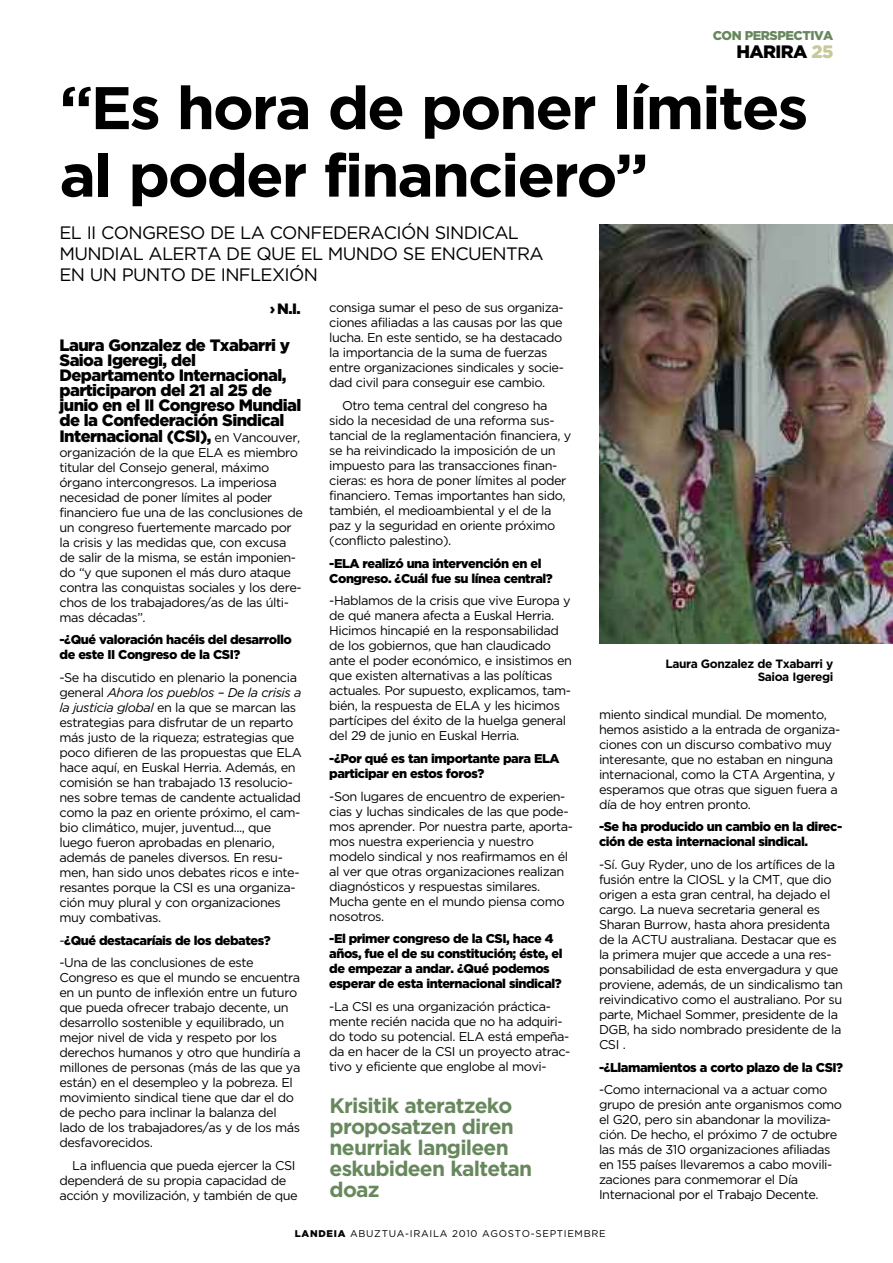
<style>
.page{position:relative;width:893px;height:1263px;background:#fff}
.page>*{position:absolute;margin:0;border:0;box-sizing:border-box;transform-origin:0 0}
.t1{font:700 60px/67.5px "Gotham";letter-spacing:-.035em;color:#000}
.t2{font:700 21px/21px "Gotham";letter-spacing:-.035em;color:#67885d}
.t3{font:18px/21px "Gotham";letter-spacing:-.035em;color:#000}
.t4{font:900 18px "Gotham";letter-spacing:-.035em;color:#000}
.t5{font:900 16.5px/15px "Gotham";letter-spacing:-.035em;color:#000}
.t6{font:900 15px "Gotham";color:#000}
.t7{font:12.75px/15px "Gotham";letter-spacing:-.035em;color:#000}
.t8{font:900 12.75px/15px "Gotham";letter-spacing:-.035em;color:#000}
.t9{font:900 12.75px "Gotham";letter-spacing:-.035em;color:#67885d}
.t10{font:700 12px/13.5px "Gotham";letter-spacing:-.035em;color:#000;text-align:right}
.t11{font:9.75px "Gotham";letter-spacing:.07em;color:#000}
.s1{color:#c7c99b}
.s2{font-weight:400;font-size:12.75px}
.s3{font-style:italic}
.s4{font-weight:400}
.s5{font-weight:900}
</style>
<div class="page">
<img style="left:599px;top:225px;width:294px;height:419px">
<p class="t9" style="left:713px;top:29px;width:122px">CON PERSPECTIVA</p>
<h3 class="t4" style="left:737px;top:42px;width:98px">HARIRA <span class="s1">25</span></h3>
<h1 class="t1" style="left:60px;top:73px;width:750px">“Es hora de poner límites al poder financiero”</h1>
<h3 class="t3" style="left:60px;top:222px;width:486px">EL II CONGRESO DE LA CONFEDERACIÓN SINDICAL<br>MUNDIAL ALERTA DE QUE EL MUNDO SE ENCUENTRA<br>EN UN PUNTO DE INFLEXIÓN</h3>
<p class="t6" style="left:270px;top:300px;width:32px">› N.I.</p>
<p class="t7" style="left:329px;top:300px;width:236px">consiga sumar el peso de sus organiza&shy;ciones afiliadas a las causas por las que lucha. En este sentido, se ha destacado la importancia de la suma de fuerzas entre organizaciones sindicales y socie&shy;dad civil para conseguir ese cambio.</p>
<p class="t7" style="left:329px;top:398px;width:243px;text-indent:13px">Otro tema central del congreso ha sido la necesidad de una reforma sus&shy;tancial de la reglamentación financiera, y se ha reivindicado la imposición de un impuesto para las transacciones finan&shy;cieras: es hora de poner límites al poder financiero. Temas importantes han sido, también, el medioambiental y el de la paz y la seguridad en oriente próximo (conflicto palestino).</p>
<p class="t8" style="left:329px;top:555px;width:225px">-ELA realizó una intervención en el<br>Congreso. ¿Cuál fue su línea central?</p>
<p class="t7" style="left:329px;top:593px;width:244px">-Hablamos de la crisis que vive Europa y de qué manera afecta a Euskal Herria.<br>Hicimos hincapié en la responsabilidad de los gobiernos, que han claudicado ante el poder económico, e insistimos en que existen alternativas a las políticas actuales. Por supuesto, explicamos, tam&shy;bién, la respuesta de ELA y les hicimos partícipes del éxito de la huelga general del 29 de junio en Euskal Herria.</p>
<p class="t8" style="left:329px;top:750px;width:232px">-¿Por qué es tan importante para ELA participar en estos foros?</p>
<p class="t7" style="left:329px;top:788px;width:245px">-Son lugares de encuentro de experien&shy;cias y luchas sindicales de las que pode&shy;mos aprender. Por nuestra parte, aporta&shy;mos nuestra experiencia y nuestro modelo sindical y nos reafirmamos en él al ver que otras organizaciones realizan diagnósticos y respuestas similares.<br>Mucha gente en el mundo piensa como nosotros.</p>
<p class="t8" style="left:329px;top:931px;width:235px">-El primer congreso de la CSI, hace 4 años, fue el de su constitución; éste, el de empezar a andar. ¿Qué podemos esperar de esta internacional sindical?</p>
<p class="t7" style="left:329px;top:999px;width:243px">-La CSI es una organización práctica&shy;mente recién nacida que no ha adquiri&shy;do todo su potencial. ELA está empeña&shy;da en hacer de la CSI un proyecto atrac&shy;tivo y eficiente que englobe al movi-</p>
<p class="t5" style="left:60px;top:338px;width:243px">Laura Gonzalez de Txabarri y<br>Saioa Igeregi, del<br>Departamento Internacional, participaron del 21 al 25 de junio en el II Congreso Mundial de la Confederación Sindical<br>Internacional (CSI), <span class="s2">en Vancouver,</span></p>
<p class="t7" style="left:60px;top:444px;width:245px">organización de la que ELA es miembro titular del Consejo general, máximo órgano intercongresos. La imperiosa necesidad de poner límites al poder financiero fue una de las conclusiones de un congreso fuertemente marcado por la crisis y las medidas que, con excusa de salir de la misma, se están imponien&shy;do “y que suponen el más duro ataque contra las conquistas sociales y los dere&shy;chos de los trabajadores/as de las últi&shy;mas décadas”.</p>
<p class="t8" style="left:60px;top:632px;width:234px">-¿Qué valoración hacéis del desarrollo de este II Congreso de la CSI?</p>
<p class="t7" style="left:60px;top:670px;width:244px">-Se ha discutido en plenario la ponencia general <span class="s3">Ahora los pueblos – De la crisis a la justicia global</span> en la que se marcan las estrategias para disfrutar de un reparto más justo de la riqueza; estrategias que poco difieren de las propuestas que ELA hace aquí, en Euskal Herria. Además, en comisión se han trabajado 13 resolucio&shy;nes sobre temas de candente actualidad como la paz en oriente próximo, el cam&shy;bio climático, mujer, juventud..., que luego fueron aprobadas en plenario, además de paneles diversos. En resu&shy;men, han sido unos debates ricos e inte&shy;resantes porque la CSI es una organiza&shy;ción muy plural y con organizaciones muy combativas.</p>
<p class="t8" style="left:60px;top:928px;width:213px;line-height:22.6px"><span class="s4">-</span>¿Qué destacaríais de los debates? <span class="s4">-Una de las conclusiones de este</span></p>
<p class="t7" style="left:60px;top:970px;width:243px">Congreso es que el mundo se encuentra en un punto de inflexión entre un futuro que pueda ofrecer trabajo decente, un desarrollo sostenible y equilibrado, un mejor nivel de vida y respeto por los derechos humanos y otro que hundiría a millones de personas (más de las que ya están) en el desempleo y la pobreza. El movimiento sindical tiene que dar el do de pecho para inclinar la balanza del lado de los trabajadores/as y de los más desfavorecidos.</p>
<p class="t7" style="left:60px;top:1158px;width:240px;text-indent:13px">La influencia que pueda ejercer la CSI dependerá de su propia capacidad de acción y movilización, y también de que</p>
<h2 class="t2" style="left:330px;top:1094px;width:204px">Krisitik ateratzeko proposatzen diren neurriak langileen eskubideen kaltetan doaz</h2>
<p class="t10" style="left:665px;top:657px;width:169px">Laura Gonzalez de Txabarri y<br>Saioa Igeregi</p>
<p class="t7" style="left:599px;top:706px;width:243px">miento sindical mundial. De momento, hemos asistido a la entrada de organiza&shy;ciones con un discurso combativo muy interesante, que no estaban en ninguna internacional, como la CTA Argentina, y esperamos que otras que siguen fuera a día de hoy entren pronto.</p>
<p class="t8" style="left:599px;top:819px;width:245px">-Se ha producido un cambio en la direc&shy;ción de esta internacional sindical.</p>
<p class="t7" style="left:599px;top:857px;width:245px">-Sí. Guy Ryder, uno de los artífices de la fusión entre la CIOSL y la CMT, que dio origen a esta gran central, ha dejado el cargo. La nueva secretaria general es Sharan Burrow, hasta ahora presidenta de la ACTU australiana. Destacar que es la primera mujer que accede a una res&shy;ponsabilidad de esta envergadura y que proviene, además, de un sindicalismo tan reivindicativo como el australiano. Por su parte, Michael Sommer, presidente de la DGB, ha sido nombrado presidente de la CSI .</p>
<p class="t8" style="left:599px;top:1059px;width:246px">-¿Llamamientos a corto plazo de la CSI?</p>
<p class="t7" style="left:599px;top:1082px;width:245px">-Como internacional va a actuar como grupo de presión ante organismos como el G20, pero sin abandonar la moviliza&shy;ción. De hecho, el próximo 7 de octubre las más de 310 organizaciones afiliadas en 155 países llevaremos a cabo movili&shy;zaciones para conmemorar el Día Internacional por el Trabajo Decente.</p>
<p class="t11" style="left:295px;top:1228px;width:312px"><span class="s5">LANDEIA</span> ABUZTUA-IRAILA 2010 AGOSTO-SEPTIEMBRE</p>
</div>
